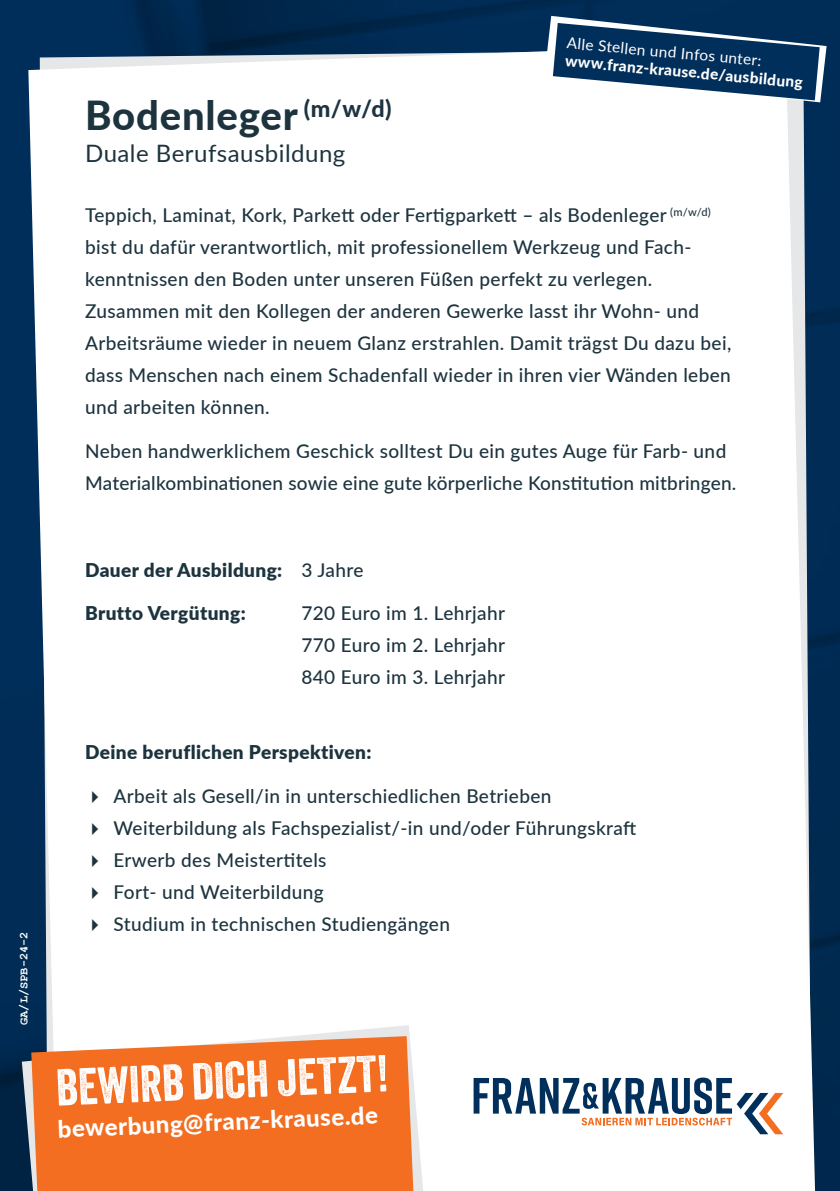
<style>
.page{position:relative;width:840px;height:1191px;background:#fff}
.page>*{position:absolute;margin:0;border:0;box-sizing:border-box;transform-origin:0 0}
.t1{font:50.2px "Veneer";color:#fff}
.t2{font:800 40px "Lato";letter-spacing:.02em;color:#1d343f}
.t3{font:800 24px "Lato";color:#fff}
.t4{font:24px "Lato";letter-spacing:.02em;color:#1d343f}
.t5{font:500 19px/32px "Lato";letter-spacing:.02em;color:#1d343f}
.t6{font:900 19px "Lato";letter-spacing:.02em;color:#1d343f}
.t7{font:800 15.4px "Lato";color:#fff}
.t8{font:15.4px "Lato";color:#fff}
.t9{font:700 12px "Courier New";color:#fff}
.s1{font-weight:500}
</style>
<div class="page">
<div style="left:0;top:0;width:839px;height:1191px;background:#002f5b"></div>
<div style="left:28px;top:43px;width:786px;height:1148px;background:#fff"></div>
<svg style="left:473px;top:1077px;width:309px;height:57px"></svg>
<svg style="left:22px;top:1025px;width:412px;height:166px;background:#d6dce1"></svg>
<svg style="left:31px;top:1036px;width:387px;height:155px;background:#f17731"></svg>
<svg style="left:544px;top:16px;width:282px;height:86px"></svg>
<svg style="left:92px;top:790px;width:6px;height:12px"></svg>
<svg style="left:92px;top:822px;width:6px;height:12px"></svg>
<svg style="left:92px;top:854px;width:6px;height:12px"></svg>
<svg style="left:92px;top:886px;width:6px;height:12px"></svg>
<svg style="left:92px;top:918px;width:6px;height:12px"></svg>
<p class="t9" style="left:16px;top:1025px;width:95px;rotate:-90deg">GA/L/SPB-24-2</p>
<h2 class="t2" style="left:85px;top:86px;width:308px">Bodenleger <sup>(m/w/d)</sup></h2>
<p class="t4" style="left:85px;top:136px;width:262px">Duale Berufsausbildung</p>
<p class="t8" style="left:567px;top:32px;width:196px;rotate:5deg">Alle Stellen und Infos unter:</p>
<p class="t7" style="left:566px;top:50px;width:240px;rotate:5deg">www.franz-krause.de/ausbildung</p>
<p class="t5" style="left:85px;top:199px;width:647px">Teppich, Laminat, Kork, Parkett oder Fertigparkett – als Bodenleger <sup>(m/w/d) </sup>bist du dafür verantwortlich, mit professionellem Werkzeug und Fach&shy;kenntnissen den Boden unter unseren Füßen perfekt zu verlegen.<br>Zusammen mit den Kollegen der anderen Gewerke lasst ihr Wohn- und Arbeitsräume wieder in neuem Glanz erstrahlen. Damit trägst Du dazu bei, dass Menschen nach einem Schadenfall wieder in ihren vier Wänden leben und arbeiten können.</p>
<p class="t5" style="left:85px;top:434px;width:652px">Neben handwerklichem Geschick solltest Du ein gutes Auge für Farb- und<br>Materialkombinationen sowie eine gute körperliche Konstitution mitbringen.</p>
<p class="t6" style="left:85px;top:555px;width:279px">Dauer der Ausbildung: <span class="s1">3 Jahre</span></p>
<p class="t6" style="left:85px;top:598px;width:162px">Brutto Vergütung:</p>
<p class="t5" style="left:301px;top:596px;width:205px;text-align:justify">720 Euro im 1. Lehrjahr 770 Euro im 2. Lehrjahr 840 Euro im 3. Lehrjahr</p>
<p class="t6" style="left:85px;top:738px;width:288px">Deine beruflichen Perspektiven:</p>
<p class="t5" style="left:113px;top:779px;width:524px">Arbeit als Gesell/in in unterschiedlichen Betrieben Weiterbildung als Fachspezialist/-in und/oder Führungskraft Erwerb des Meistertitels<br>Fort- und Weiterbildung<br>Studium in technischen Studiengängen</p>
<h1 class="t1" style="left:55px;top:1055px;width:334px;rotate:-2deg">BEWIRB DICH JETZT!</h1>
<p class="t3" style="left:57px;top:1109px;width:322px;rotate:-2deg">bewerbung@franz-krause.de</p>
</div>
